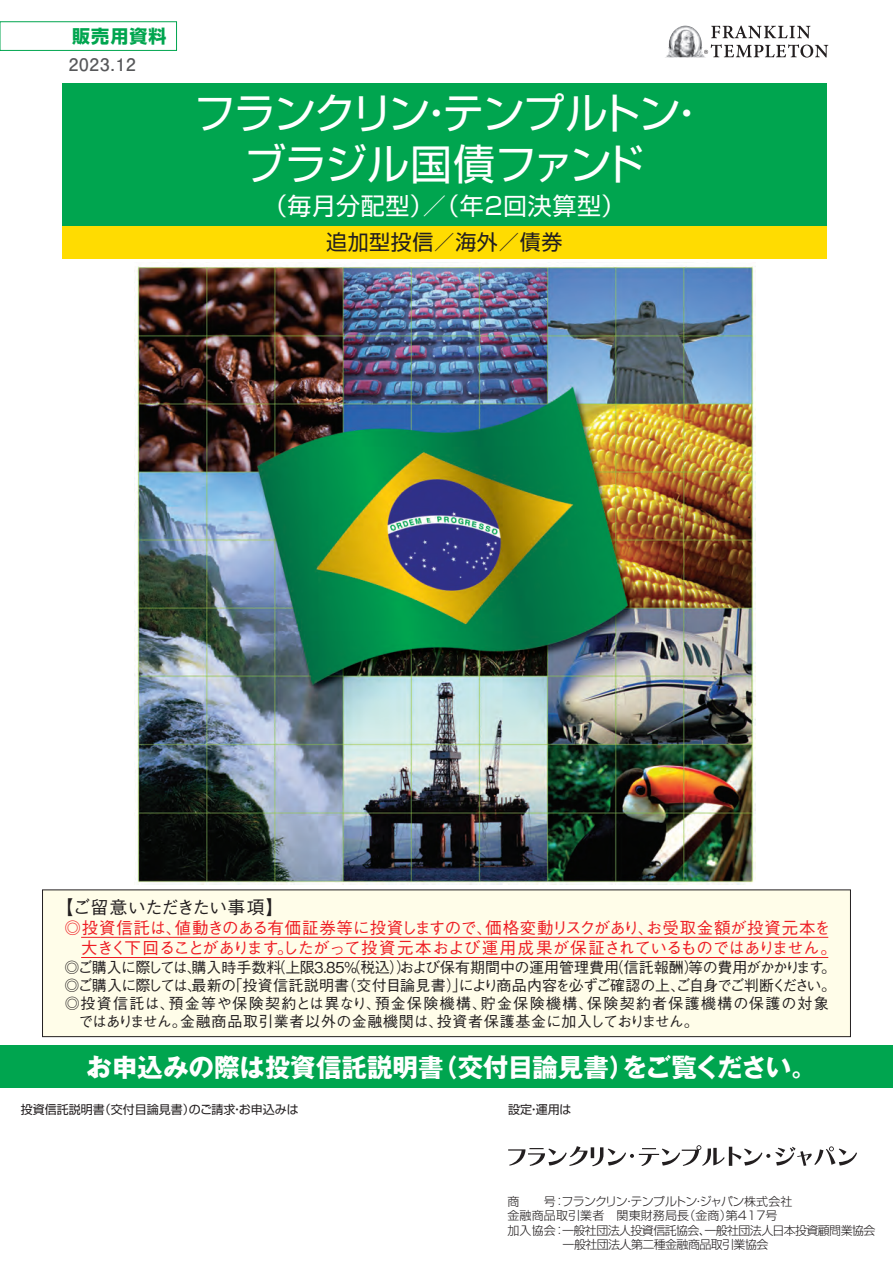
<style>
.page{position:relative;width:893px;height:1263px;background:#fff}
.page>*{position:absolute;margin:0;border:0;box-sizing:border-box;transform-origin:0 0}
.t1{font:42px/51px "Shin Go Pro";letter-spacing:-.045em;color:#fff;text-align:center}
.t2{font:700 25.5px "Gothic MB101 Pro";color:#fff}
.t3{font:24px "Shin Go Pro";letter-spacing:.025em;color:#fff}
.t4{font:21px "Shin Go Pro";letter-spacing:.025em;color:#231f20}
.t5{font:500 18px "Gothic BBB Pro";letter-spacing:-.03em;color:#231f20}
.t6{font:700 18px "Shin Go Pro";letter-spacing:.06em;color:#00a54f}
.t7{font:700 17.25px "Futo Go B101 Pro";letter-spacing:.05em;color:#57585a}
.t8{font:500 16.5px/20.2px "Gothic BBB Pro";letter-spacing:-.03em;color:#ee1d23}
.t9{font:500 15px "Gothic BBB Pro";letter-spacing:-.03em;color:#231f20}
.t10{font:500 15px "Gothic BBB Pro";letter-spacing:-.05em;color:#231f20}
.t11{font:500 15px "Gothic BBB Pro";letter-spacing:.085em;color:#231f20}
.t12{font:500 15px "Gothic BBB Pro";letter-spacing:.02em;color:#231f20}
.t13{font:300 12px/14.4px "Shin Go Pro";letter-spacing:-.05em;color:#231f20}
.t14{font:12px "Shin Go Pro";color:#231f20}
</style>
<div class="page">
<div style="left:62px;top:83px;width:765px;height:144px;background:#00a54f"></div>
<div style="left:62px;top:226px;width:765px;height:33px;background:#ffdc01"></div>
<div style="left:0;top:21px;width:177px;height:30px;border:1px solid #00a54f"></div>
<div style="left:0;top:1045px;width:893px;height:43px;background:#00a54f"></div>
<svg style="left:711px;top:26px;width:99px;height:12px"></svg>
<svg style="left:704px;top:44px;width:124px;height:14px"></svg>
<img style="left:666px;top:26px;width:40px;height:31px">
<svg style="left:508px;top:1145px;width:349px;height:21px"></svg>
<img style="left:134px;top:265px;width:621px;height:619px">
<div style="left:43px;top:890px;width:807px;height:147px;background:#fffde9"></div>
<div style="left:42px;top:890px;width:809px;height:147px;border:1px solid #231f20"></div>
<hr style="left:81px;top:957px;width:747px;height:1px;background:#ee1d23">
<hr style="left:81px;top:937px;width:747px;height:1px;background:#ee1d23">
<h3 class="t6" style="left:72px;top:22px;width:96px">販売用資料</h3>
<h3 class="t7" style="left:69px;top:50px;width:69px">2023.12</h3>
<h1 class="t1" style="left:194px;top:82px;width:515px">フランクリン・テンプルトン・ブラジル国債ファンド</h1>
<h3 class="t3" style="left:263px;top:186px;width:364px">（毎月分配型）／（年2回決算型）</h3>
<h3 class="t4" style="left:326px;top:225px;width:238px">追加型投信／海外／債券</h3>
<h3 class="t5" style="left:56px;top:893px;width:230px">【ご留意いただきたい事項】</h3>
<h3 class="t8" style="left:81px;top:916px;width:757px;text-indent:-16px">◎投資信託は、値動きのある有価証券等に投資しますので、価格変動リスクがあり、お受取金額が投資元本を大きく下回ることがあります。したがって投資元本および運用成果が保証されているものではありません。</h3>
<p class="t9" style="left:65px;top:955px;width:773px">◎ご購入に際しては、購入時手数料（上限3.85％（税込））および保有期間中の運用管理費用（信託報酬）等の費用がかかります。</p>
<p class="t10" style="left:65px;top:973px;width:773px">◎ご購入に際しては、最新の「投資信託説明書（交付目論見書）」により商品内容を必ずご確認の上、ご自身でご判断ください。</p>
<p class="t11" style="left:65px;top:991px;width:765px">◎投資信託は、預金等や保険契約とは異なり、預金保険機構、貯金保険機構、保険契約者保護機構の保護の対象</p>
<p class="t12" style="left:79px;top:1009px;width:622px">ではありません。金融商品取引業者以外の金融機関は、投資者保護基金に加入しておりません。</p>
<h2 class="t2" style="left:87px;top:1046px;width:732px">お申込みの際は投資信託説明書（交付目論見書）をご覧ください。</h2>
<p class="t14" style="left:21px;top:1100px;width:279px">投資信託説明書（交付目論見書）のご請求・お申込みは</p>
<p class="t14" style="left:508px;top:1100px;width:65px">設定・運用は</p>
<p class="t13" style="left:507px;top:1193px;width:369px">商　　号：フランクリン・テンプルトン・ジャパン株式会社<br>金融商品取引業者　関東財務局長（金商）第417号<br>加入協会：一般社団法人投資信託協会、一般社団法人日本投資顧問業協会　　　　 一般社団法人第二種金融商品取引業協会　</p>
</div>
